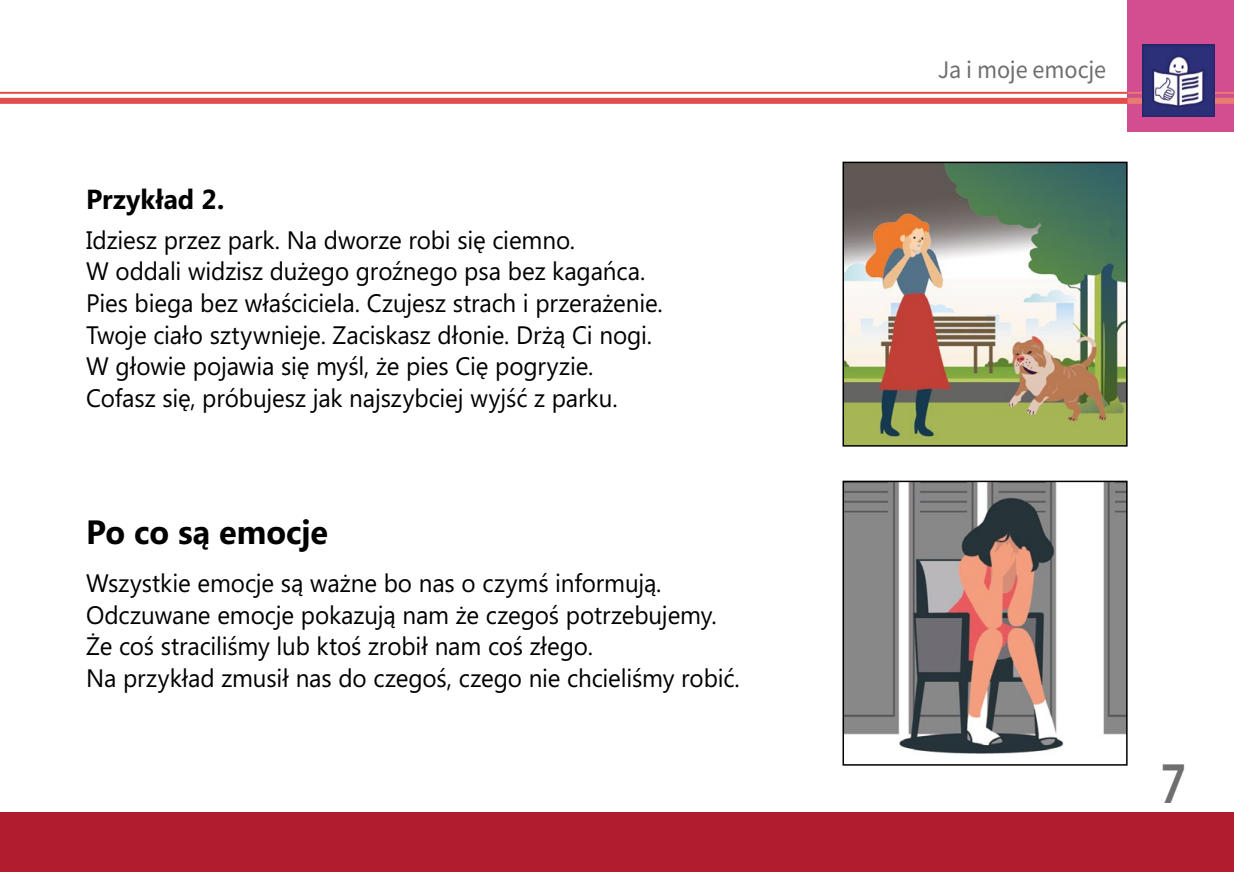
<style>
.page{position:relative;width:1234px;height:872px;background:#fff}
.page>*{position:absolute;margin:0;border:0;box-sizing:border-box;transform-origin:0 0}
.t1{font:59.4px "Myriad Variable Concept";color:#706f6f;scale:.81 1}
.t2{font:700 33.6px "Microsoft Phags Pa";letter-spacing:-.005em;color:#000;scale:.96 1}
.t3{font:700 27.6px "Microsoft Phags Pa";color:#000;scale:.96 1}
.t4{font:25.2px/31.5px "Microsoft Phags Pa";letter-spacing:-.005em;color:#000;scale:.96 1}
.t5{font:25.2px "Source Sans Variable";letter-spacing:-.01em;color:#706f6f;scale:.96 1}
</style>
<div class="page">
<div style="left:1127px;top:0;width:106px;height:132px;background:#d24e90"></div>
<div style="left:0;top:812px;width:1233px;height:60px;background:#b21c2f"></div>
<hr style="left:0;top:92px;width:1127px;height:2px;background:#e04d4b">
<div style="left:0;top:98px;width:1127px;height:6px;background:#e04d4b"></div>
<hr style="left:1127px;top:92px;width:106px;height:2px;background:#e87c70">
<div style="left:1127px;top:98px;width:106px;height:6px;background:#e87c70"></div>
<img style="left:1142px;top:45px;width:72px;height:72px">
<img style="left:845px;top:165px;width:279px;height:278px">
<div style="left:842px;top:162px;width:285px;height:284px;border:2px solid #000"></div>
<img style="left:845px;top:483px;width:279px;height:271px">
<div style="left:842px;top:480px;width:285px;height:285px;border:2px solid #000"></div>
<p class="t3" style="left:86px;top:179px;width:145px">Przykład 2.</p>
<p class="t4" style="left:86px;top:223px;width:602px">Idziesz przez park. Na dworze robi się ciemno.<br>W oddali widzisz dużego groźnego psa bez kagańca.<br>Pies biega bez właściciela. Czujesz strach i przerażenie.<br>Twoje ciało sztywnieje. Zaciskasz dłonie. Drżą Ci nogi.<br>W głowie pojawia się myśl, że pies Cię pogryzie.<br>Cofasz się, próbujesz jak najszybciej wyjść z parku.</p>
<h2 class="t2" style="left:86px;top:508px;width:253px">Po co są emocje</h2>
<p class="t4" style="left:86px;top:566px;width:682px">Wszystkie emocje są ważne bo nas o czymś informują.<br>Odczuwane emocje pokazują nam że czegoś potrzebujemy.<br>Że coś straciliśmy lub ktoś zrobił nam coś złego.<br>Na przykład zmusił nas do czegoś, czego nie chcieliśmy robić.</p>
<p class="t5" style="left:937px;top:55px;width:177px">Ja i moje emocje</p>
<h1 class="t1" style="left:1160px;top:748px;width:33px">7</h1>
</div>
